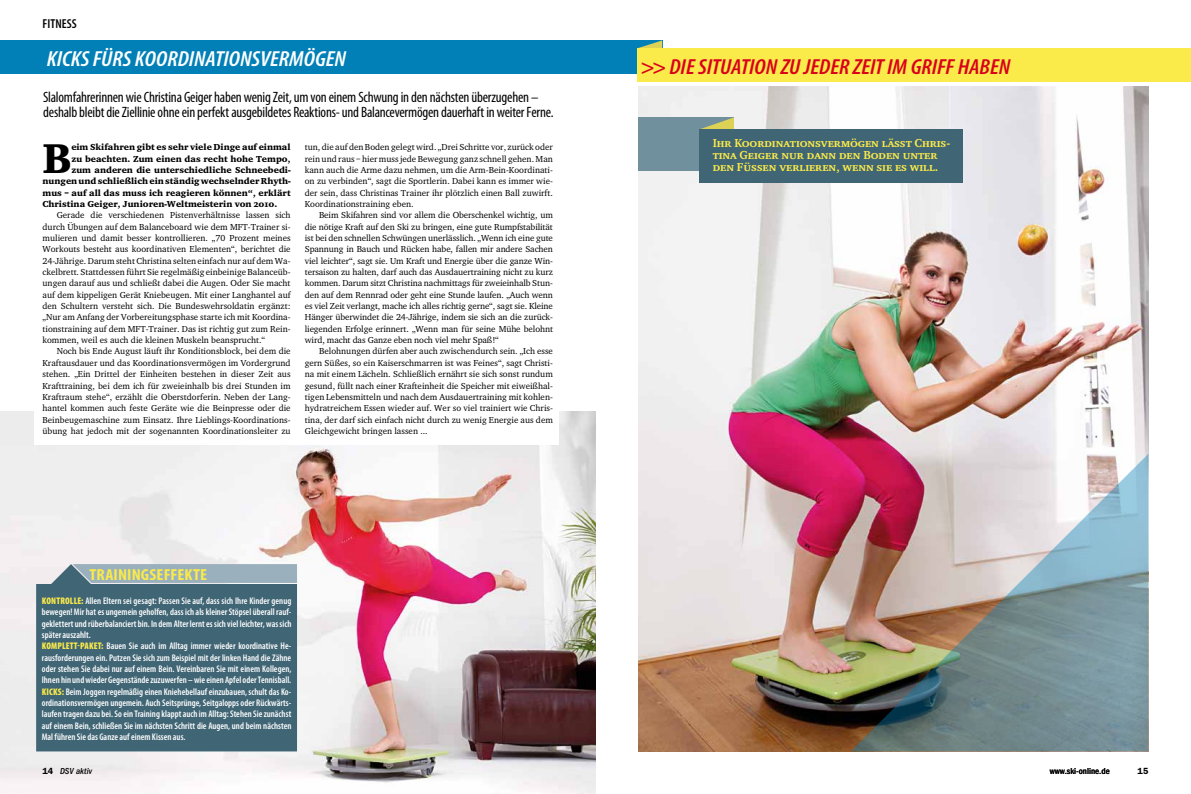
<style>
.page{position:relative;width:1191px;height:794px;background:#fff}
.page>*{position:absolute;margin:0;border:0;box-sizing:border-box;transform-origin:0 0}
.t1{font:43px "Charter EFOP Black Os F";color:#000}
.t2{font:italic 600 condensed 21.8px "Myriad Pro";letter-spacing:-.005em;color:#da001c;scale:1.1 1}
.t3{font:italic 600 condensed 21.8px "Myriad Pro";color:#fff;scale:1.1 1}
.t4{font:700 condensed 16px "Myriad Pro";letter-spacing:.01em;color:#faea4a;scale:1.1 1}
.t5{font:condensed 15px/15px "Myriad Pro";letter-spacing:-.015em;color:#000}
.t6{font:600 condensed 13px "Myriad Pro";letter-spacing:.005em;color:#000}
.t7{font:12px/12px "Charter EFOP Bold SC";letter-spacing:-.01em;color:#faea4a}
.t8{font:600 condensed 9.6px/11.3px "Myriad Pro";letter-spacing:.005em;color:#fff}
.t9{font:9px/11.3px "Charter EFOP";color:#000;text-align:justify}
.t10{font:9px "Charter EFOP Black Os F";color:#000}
.t11{font:500 condensed 9px "ITC Franklin Gothic Std";color:#000}
.t12{font:italic 500 condensed 9px "ITC Franklin Gothic Std";color:#000}
.t13{font:600 9px "ITC Franklin Gothic Std";color:#000}
.s1{font-weight:900;color:#faea4a}
.s2{font-weight:600;font-style:normal;font-stretch:normal}
</style>
<div class="page">
<img style="left:638px;top:86px;width:510px;height:665px">
<div style="left:0;top:40px;width:662px;height:34px;background:#0080b7"></div>
<svg style="left:638px;top:40px;width:24px;height:8px"></svg>
<div style="left:637px;top:48px;width:554px;height:34px;background:#faea4a"></div>
<div style="left:638px;top:117px;width:96px;height:54px;background:#71909e"></div>
<svg style="left:699px;top:117px;width:35px;height:13px"></svg>
<div style="left:699px;top:130px;width:263px;height:53px;background:#406575"></div>
<img style="left:0;top:411px;width:595px;height:383px">
<div style="left:34px;top:150px;width:524px;height:295px;background:#fff"></div>
<img style="left:850px;top:454px;width:298px;height:297px">
<div style="left:36px;top:564px;width:261px;height:187px;background:#406575"></div>
<div style="left:73px;top:564px;width:224px;height:19px;background:#9ab1bd"></div>
<h3 class="t6" style="left:43px;top:16px;width:36px">FITNESS</h3>
<h2 class="t3" style="left:47px;top:46px;width:273px">KICKS FÜRS KOORDINATIONSVERMÖGEN</h2>
<h3 class="t5" style="left:43px;top:90px;width:512px">Slalomfahrerinnen wie Christina Geiger haben wenig Zeit, um von einem Schwung in den nächsten überzugehen – deshalb bleibt die Ziellinie ohne ein perfekt ausgebildetes Reaktions- und Balancevermögen dauerhaft in weiter Ferne.</h3>
<p class="t9" style="left:305px;top:141px;width:250px">tun, die auf den Boden gelegt wird. „Drei Schritte vor, zurück oder rein und raus – hier muss jede Bewegung ganz schnell gehen. Man kann auch die Arme dazu nehmen, um die Arm-Bein-Koordinati&shy;on zu verbinden“, sagt die Sportlerin. Dabei kann es immer wie&shy;der sein, dass Christinas Trainer ihr plötzlich einen Ball zuwirft.<br>Koordinationstraining eben.</p>
<p class="t9" style="left:305px;top:209px;width:250px;text-indent:14px">Beim Skifahren sind vor allem die Oberschenkel wichtig, um die nötige Kraft auf den Ski zu bringen, eine gute Rumpfstabilität ist bei den schnellen Schwüngen unerlässlich. „Wenn ich eine gute Spannung in Bauch und Rücken habe, fallen mir andere Sachen viel leichter“, sagt sie. Um Kraft und Energie über die ganze Win&shy;tersaison zu halten, darf auch das Ausdauertraining nicht zu kurz kommen. Darum sitzt Christina nachmittags für zweieinhalb Stun&shy;den auf dem Rennrad oder geht eine Stunde laufen. „Auch wenn es viel Zeit verlangt, mache ich alles richtig gerne“, sagt sie. Kleine Hänger überwindet die 24-Jährige, indem sie sich an die zurück&shy;liegenden Erfolge erinnert. „Wenn man für seine Mühe belohnt wird, macht das Ganze eben noch viel mehr Spaß!“</p>
<p class="t9" style="left:305px;top:346px;width:250px;text-indent:14px">Belohnungen dürfen aber auch zwischendurch sein. „Ich esse gern Süßes, so ein Kaiserschmarren ist was Feines“, sagt Christi&shy;na mit einem Lächeln. Schließlich ernährt sie sich sonst rundum gesund, füllt nach einer Krafteinheit die Speicher mit eiweißhal&shy;tigen Lebensmitteln und nach dem Ausdauertraining mit kohlen&shy;hydratreichem Essen wieder auf. Wer so viel trainiert wie Chris&shy;tina, der darf sich einfach nicht durch zu wenig Energie aus dem Gleichgewicht bringen lassen ...</p>
<h1 class="t1" style="left:43px;top:132px;width:31px">B</h1>
<p class="t10" style="left:71px;top:142px;width:221px">eim Skifahren gibt es sehr viele Dinge auf einmal</p>
<p class="t10" style="left:71px;top:153px;width:221px">zu beachten. Zum einen das recht hohe Tempo,</p>
<p class="t10" style="left:71px;top:164px;width:221px">zum anderen die unterschiedliche Schneebedi-</p>
<p class="t10" style="left:43px;top:176px;width:250px">nungen und schließlich ein ständig wechselnder Rhyth-</p>
<p class="t10" style="left:43px;top:187px;width:250px">mus – auf all das muss ich reagieren können“, erklärt</p>
<p class="t10" style="left:43px;top:198px;width:236px">Christina Geiger, Junioren-Weltmeisterin von 2010.</p>
<p class="t9" style="left:43px;top:209px;width:250px;text-indent:14px">Gerade die verschiedenen Pistenverhältnisse lassen sich durch Übungen auf dem Balanceboard wie dem MFT-Trainer si&shy;mulieren und damit besser kontrollieren. „70 Prozent meines Workouts besteht aus koordinativen Elementen“, berichtet die 24-Jährige. Darum steht Christina selten einfach nur auf dem Wa&shy;ckelbrett. Stattdessen führt Sie regelmäßig einbeinige Balanceüb&shy;ungen darauf aus und schließt dabei die Augen. Oder Sie macht auf dem kippeligen Gerät Kniebeugen. Mit einer Langhantel auf den Schultern versteht sich. Die Bundeswehrsoldatin ergänzt: „Nur am Anfang der Vorbereitungsphase starte ich mit Koordina&shy;tionstraining auf dem MFT-Trainer. Das ist richtig gut zum Rein&shy;kommen, weil es auch die kleinen Muskeln beansprucht.“</p>
<p class="t9" style="left:43px;top:346px;width:250px;text-indent:14px">Noch bis Ende August läuft ihr Konditionsblock, bei dem die Kraftausdauer und das Koordinationsvermögen im Vordergrund stehen. „Ein Drittel der Einheiten bestehen in dieser Zeit aus Krafttraining, bei dem ich für zweieinhalb bis drei Stunden im Kraftraum stehe“, erzählt die Oberstdorferin. Neben der Lang&shy;hantel kommen auch feste Geräte wie die Beinpresse oder die Beinbeugemaschine zum Einsatz. Ihre Lieblings-Koordinations&shy;übung hat jedoch mit der sogenannten Koordinationsleiter zu</p>
<h3 class="t4" style="left:89px;top:565px;width:109px">TRAININGSEFFEKTE</h3>
<p class="t8" style="left:42px;top:595px;width:251px"><span class="s1">KONTROLLE:</span> Allen Eltern sei gesagt: Passen Sie auf, dass sich Ihre Kinder genug bewegen! Mir hat es ungemein geholfen, dass ich als kleiner Stöpsel überall rauf&shy;geklettert und rüberbalanciert bin. In dem Alter lernt es sich viel leichter, was sich später auszahlt.<br><span class="s1">KOMPLETT-PAKET:</span> Bauen Sie auch im Alltag immer wieder koordinative He&shy;rausforderungen ein. Putzen Sie sich zum Beispiel mit der linken Hand die Zähne oder stehen Sie dabei nur auf einem Bein. Vereinbaren Sie mit einem Kollegen, Ihnen hin und wieder Gegenstände zuzuwerfen – wie einen Apfel oder Tennisball.<br><span class="s1">KICKS:</span> Beim Joggen regelmäßig einen Kniehebellauf einzubauen, schult das Ko&shy;ordinationsvermögen ungemein. Auch Seitsprünge, Seitgalopps oder Rückwärts&shy;laufen tragen dazu bei. So ein Training klappt auch im Alltag: Stehen Sie zunächst auf einem Bein, schließen Sie im nächsten Schritt die Augen, und beim nächsten Mal führen Sie das Ganze auf einem Kissen aus.</p>
<p class="t12" style="left:43px;top:766px;width:51px"><span class="s2">14</span> DSV aktiv</p>
<h2 class="t2" style="left:640px;top:54px;width:338px">&gt;&gt; DIE SITUATION ZU JEDER ZEIT IM GRIFF HABEN</h2>
<h3 class="t7" style="left:712px;top:137px;width:239px">Ihr Koordinationsvermögen lässt Chris&shy;tina Geiger nur dann den Boden unter den Füßen verlieren, wenn sie es will.</h3>
<p class="t11" style="left:1049px;top:766px;width:61px">www.ski-online.de</p>
<p class="t13" style="left:1137px;top:765px;width:12px">15</p>
</div>
